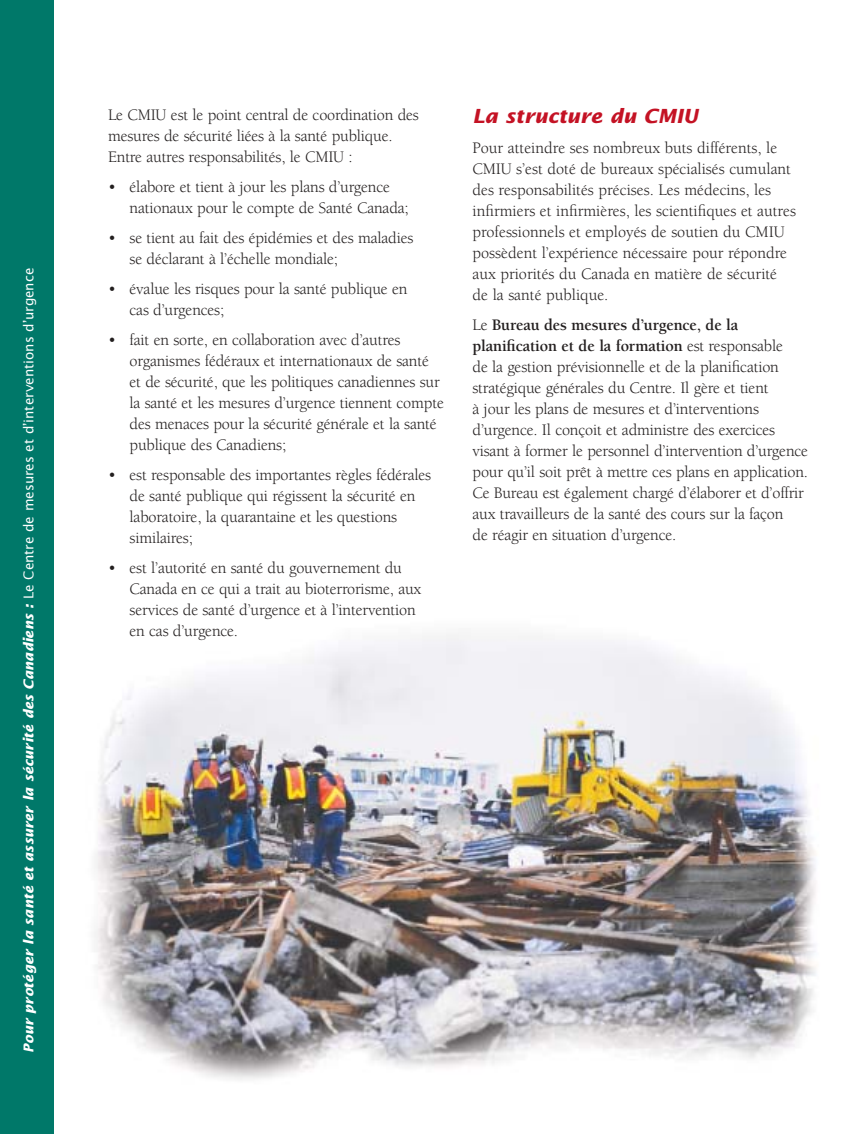
<style>
.page{position:relative;width:864px;height:1134px;background:#fff}
.page>*{position:absolute;margin:0;border:0;box-sizing:border-box;transform-origin:0 0}
.t1{font:italic 700 19.5px "Lucida Sans";color:#c41224}
.t2{font:16.5px/21px "Berkeley";letter-spacing:-.01em;color:#231f1f}
.t3{font:italic 700 13.5px "Lucida Sans";color:#fff}
.s1{font-weight:400;font-style:normal}
.s2{font-weight:700}
</style>
<div class="page">
<img style="left:94px;top:633px;width:722px;height:447px">
<div style="left:0;top:0;width:54px;height:1134px;background:#007869"></div>
<p class="t3" style="left:23px;top:1053px;width:787px;rotate:-90deg">Pour protéger la santé et assurer la sécurité des Canadiens : <span class="s1">Le Centre de mesures et d’interventions d’urgence</span></p>
<p class="t2" style="left:108px;top:105px;width:312px">Le CMIU est le point central de coordination des mesures de sécurité liées à la santé publique.<br>Entre autres responsabilités, le CMIU :</p>
<p class="t2" style="left:130px;top:177px;width:281px;text-indent:-22px">• élabore et tient à jour les plans d’urgence nationaux pour le compte de Santé Canada;</p>
<p class="t2" style="left:130px;top:228px;width:285px;text-indent:-22px">• se tient au fait des épidémies et des maladies se déclarant à l’échelle mondiale;</p>
<p class="t2" style="left:130px;top:279px;width:279px;text-indent:-22px">• évalue les risques pour la santé publique en cas d’urgences;</p>
<p class="t2" style="left:130px;top:330px;width:316px;text-indent:-22px">• fait en sorte, en collaboration avec d’autres organismes fédéraux et internationaux de santé et de sécurité, que les politiques canadiennes sur la santé et les mesures d’urgence tiennent compte des menaces pour la sécurité générale et la santé publique des Canadiens;</p>
<p class="t2" style="left:130px;top:465px;width:303px;text-indent:-22px">• est responsable des importantes règles fédérales de santé publique qui régissent la sécurité en laboratoire, la quarantaine et les questions similaires;</p>
<p class="t2" style="left:130px;top:558px;width:293px;text-indent:-22px">• est l’autorité en santé du gouvernement du Canada en ce qui a trait au bioterrorisme, aux services de santé d’urgence et à l’intervention en cas d’urgence.</p>
<p class="t1" style="left:472px;top:108px;width:227px">La structure du CMIU</p>
<p class="t2" style="left:472px;top:139px;width:325px">Pour atteindre ses nombreux buts différents, le CMIU s’est doté de bureaux spécialisés cumulant des responsabilités précises. Les médecins, les infirmiers et infirmières, les scientifiques et autres professionnels et employés de soutien du CMIU possèdent l’expérience nécessaire pour répondre aux priorités du Canada en matière de sécurité de la santé publique.</p>
<p class="t2" style="left:472px;top:316px;width:337px">Le <span class="s2">Bureau des mesures d’urgence, de la planification et de la formation</span> est responsable<br>de la gestion prévisionnelle et de la planification stratégique générales du Centre. Il gère et tient<br>à jour les plans de mesures et d’interventions d’urgence. Il conçoit et administre des exercices visant à former le personnel d’intervention d’urgence pour qu’il soit prêt à mettre ces plans en application.<br>Ce Bureau est également chargé d’élaborer et d’offrir aux travailleurs de la santé des cours sur la façon<br>de réagir en situation d’urgence.</p>
</div>
